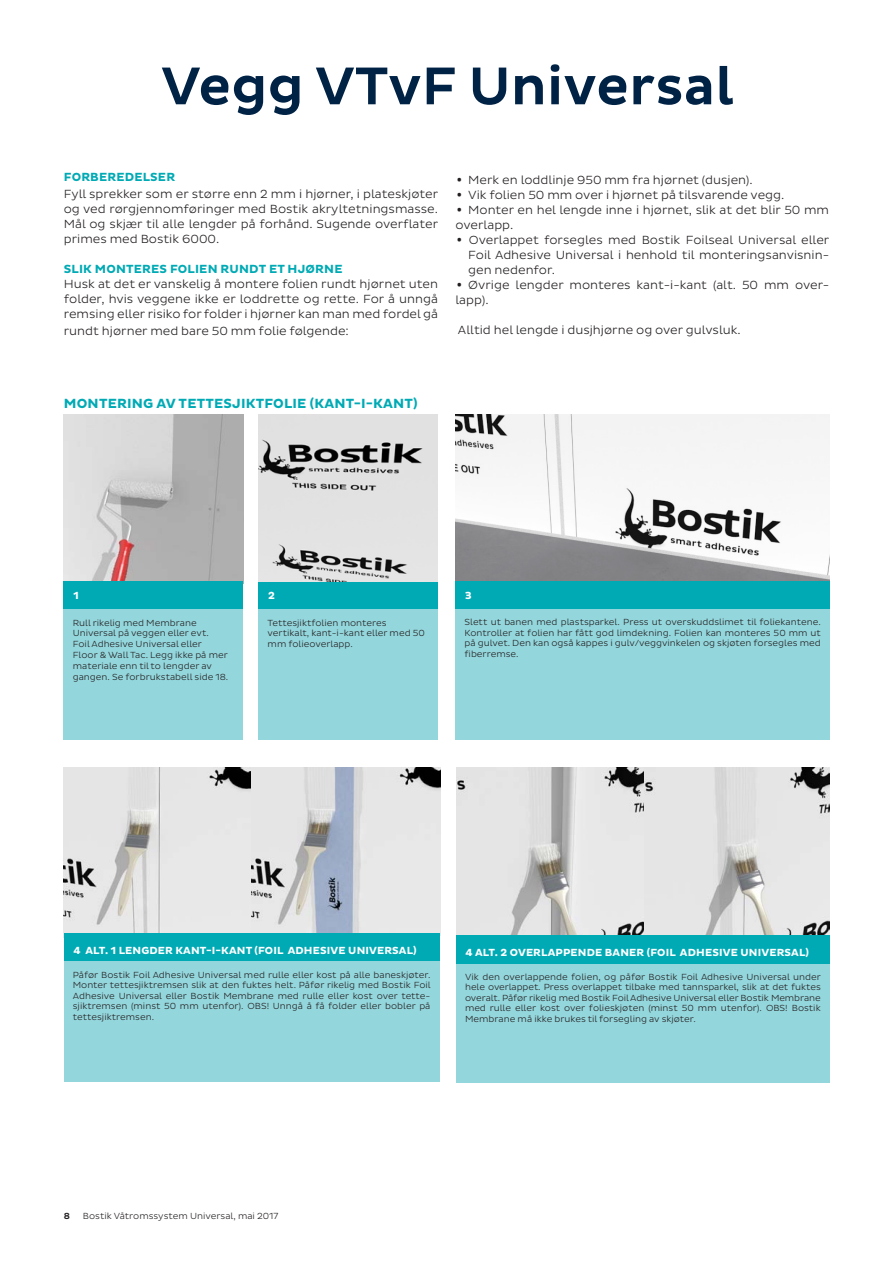
<style>
.page{position:relative;width:893px;height:1263px;background:#fff}
.page>*{position:absolute;margin:0;border:0;box-sizing:border-box;transform-origin:0 0}
.t1{font:500 54px "Bostik";color:#002245}
.t2{font:700 13.5px "Bostik";letter-spacing:.015em;color:#00aab5}
.t3{font:300 12px/15px "Bostik";color:#231f20;text-align:justify}
.t4{font:700 12px "Bostik";letter-spacing:.015em;color:#00aab5}
.t5{font:700 10.5px "Bostik";letter-spacing:.015em;color:#fff}
.t6{font:300 9px/10.5px "Bostik";color:#231f20;text-align:justify}
.t7{font:500 9px "Bostik";color:#231f20}
.s1{font-size:21px}
</style>
<div class="page">
<img style="left:64px;top:415px;width:179px;height:166px">
<div style="left:64px;top:581px;width:179px;height:29px;background:#00aab5"></div>
<div style="left:64px;top:610px;width:179px;height:130px;background:#93d6dc"></div>
<div style="left:259px;top:581px;width:179px;height:29px;background:#00aab5"></div>
<div style="left:259px;top:610px;width:179px;height:130px;background:#93d6dc"></div>
<img style="left:455px;top:415px;width:374px;height:166px">
<div style="left:455px;top:581px;width:375px;height:28px;background:#00aab5"></div>
<div style="left:455px;top:609px;width:375px;height:131px;background:#93d6dc"></div>
<img style="left:259px;top:415px;width:179px;height:166px">
<img style="left:64px;top:767px;width:376px;height:170px">
<img style="left:456px;top:767px;width:374px;height:168px">
<div style="left:64px;top:933px;width:375px;height:29px;background:#00aab5"></div>
<div style="left:64px;top:962px;width:375px;height:120px;background:#93d6dc"></div>
<div style="left:456px;top:935px;width:374px;height:29px;background:#00aab5"></div>
<div style="left:456px;top:964px;width:374px;height:119px;background:#93d6dc"></div>
<h1 class="t1" style="left:161px;top:55px;width:574px">Vegg VTvF Universal</h1>
<h3 class="t4" style="left:64px;top:170px;width:113px">FORBEREDELSER</h3>
<h3 class="t3" style="left:64px;top:187px;width:376px">Fyll sprekker som er større enn 2 mm i hjørner, i plateskjøter og ved rørgjennomføringer med Bostik akryltetningsmasse.<br>Mål og skjær til alle lengder på forhånd. Sugende overflater primes med Bostik 6000.</h3>
<h3 class="t4" style="left:64px;top:262px;width:280px">SLIK MONTERES FOLIEN RUNDT ET HJØRNE</h3>
<h3 class="t3" style="left:64px;top:277px;width:376px">Husk at det er vanskelig å montere folien rundt hjørnet uten folder, hvis veggene ikke er loddrette og rette. For å unngå remsing eller risiko for folder i hjørner kan man med fordel gå</h3>
<h3 class="t3" style="left:64px;top:323px;width:287px">rundt hjørner med bare 50 mm folie følgende:</h3>
<h3 class="t3" style="left:455px;top:173px;width:299px"><span class="s1">•</span> Merk en loddlinje 950 mm fra hjørnet (dusjen).</h3>
<h3 class="t3" style="left:455px;top:188px;width:330px"><span class="s1">•</span> Vik folien 50 mm over i hjørnet på tilsvarende vegg.</h3>
<h3 class="t3" style="left:455px;top:203px;width:375px"><span class="s1">•</span> Monter en hel lengde inne i hjørnet, slik at det blir 50 mm overlapp.</h3>
<h3 class="t3" style="left:468px;top:233px;width:363px;text-indent:-13px"><span class="s1">•</span> Overlappet forsegles med Bostik Foilseal Universal eller Foil Adhesive Universal i henhold til monteringsanvisnin&shy;gen nedenfor.</h3>
<h3 class="t3" style="left:455px;top:278px;width:375px"><span class="s1">•</span> Øvrige lengder monteres kant-i-kant (alt. 50 mm over&shy;lapp).</h3>
<h3 class="t3" style="left:458px;top:323px;width:284px">Alltid hel lengde i dusjhjørne og over gulvsluk.</h3>
<h2 class="t2" style="left:64px;top:396px;width:355px">MONTERING AV TETTESJIKTFOLIE (KANT-I-KANT)</h2>
<p class="t5" style="left:73px;top:590px;width:7px">1</p>
<p class="t6" style="left:73px;top:617px;width:157px;text-align:left">Rull rikelig med Membrane<br>Universal på veggen eller evt.<br>Foil Adhesive Universal eller<br>Floor &amp; Wall Tac. Legg ikke på mer materiale enn til to lengder av gangen. Se forbrukstabell side 18.</p>
<p class="t5" style="left:268px;top:590px;width:8px">2</p>
<p class="t6" style="left:268px;top:617px;width:159px;text-align:left">Tettesjiktfolien monteres vertikalt, kant-i-kant eller med 50 mm folieoverlapp.</p>
<p class="t5" style="left:465px;top:589px;width:8px">3</p>
<p class="t6" style="left:464px;top:617px;width:358px">Slett ut banen med plastsparkel. Press ut overskuddslimet til foliekantene.<br>Kontroller at folien har fått god limdekning. Folien kan monteres 50 mm ut på gulvet. Den kan også kappes i gulv/veggvinkelen og skjøten forsegles med fiberremse.</p>
<p class="t5" style="left:73px;top:944px;width:345px">4 ALT. 1 LENGDER KANT-I-KANT (FOIL ADHESIVE UNIVERSAL)</p>
<p class="t6" style="left:73px;top:969px;width:359px">Påfør Bostik Foil Adhesive Universal med rulle eller kost på alle baneskjøter.<br>Monter tettesjiktremsen slik at den fuktes helt. Påfør rikelig med Bostik Foil Adhesive Universal eller Bostik Membrane med rulle eller kost over tette&shy;sjiktremsen (minst 50 mm utenfor). OBS! Unngå å få folder eller bobler på tettesjiktremsen.</p>
<p class="t5" style="left:466px;top:946px;width:345px">4 ALT. 2 OVERLAPPENDE BANER (FOIL ADHESIVE UNIVERSAL)</p>
<p class="t6" style="left:465px;top:971px;width:357px">Vik den overlappende folien, og påfør Bostik Foil Adhesive Universal under hele overlappet. Press overlappet tilbake med tannsparkel, slik at det fuktes overalt. Påfør rikelig med Bostik Foil Adhesive Universal eller Bostik Membrane med rulle eller kost over folieskjøten (minst 50 mm utenfor). OBS! Bostik Membrane må ikke brukes til forsegling av skjøter.</p>
<p class="t7" style="left:64px;top:1210px;width:8px">8</p>
<p class="t6" style="left:83px;top:1210px;width:197px">Bostik Våtromssystem Universal, mai 2017</p>
</div>
